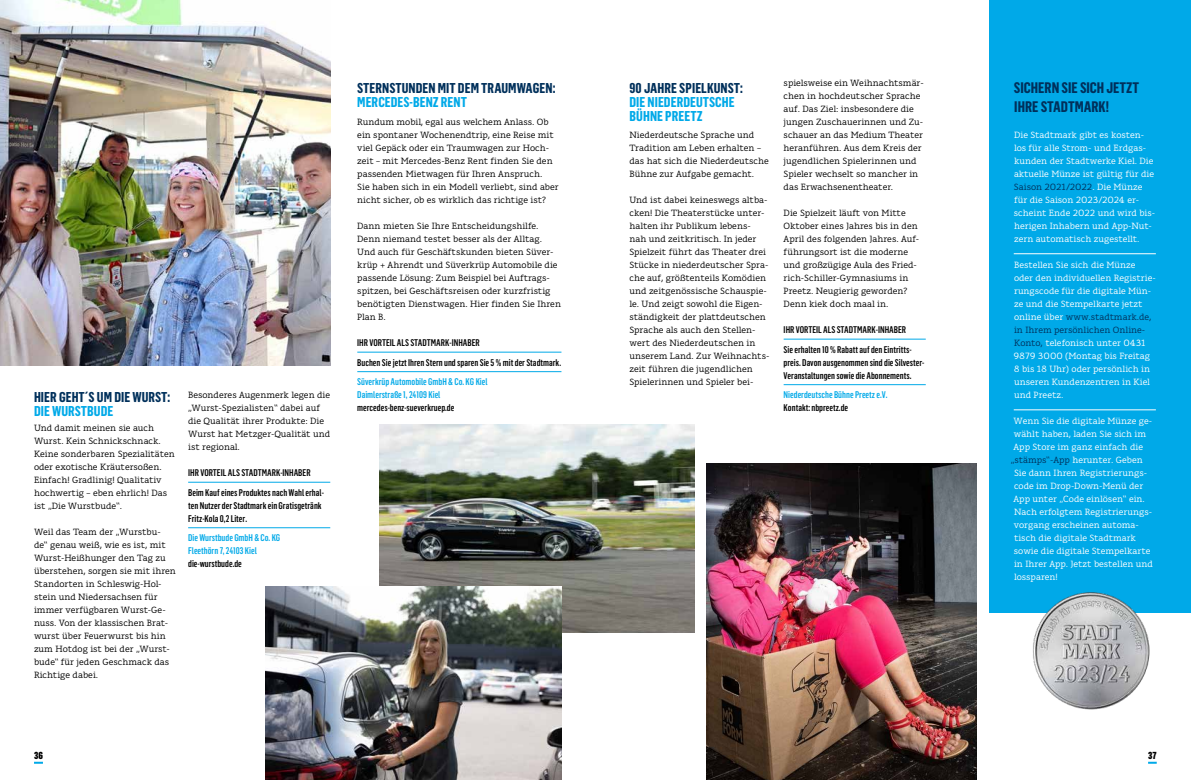
<style>
.page{position:relative;width:1191px;height:780px;background:#fff}
.page>*{position:absolute;margin:0;border:0;box-sizing:border-box;transform-origin:0 0}
.t1{font:700 15px/19.5px "Flama Condensed";color:#00305b}
.t2{font:700 14px "Flama Condensed";letter-spacing:.005em;color:#00305b}
.t3{font:700 14px/14px "Flama Condensed";letter-spacing:.005em;color:#00a9e8}
.t4{font:900 10px "Flama Condensed";color:#000}
.t5{font:500 9.5px/19.5px "Flama Condensed";color:#000}
.t6{font:500 9.5px/13px "Flama Condensed";color:#00a9e8}
.t7{font:9px/13px "Karlo Serif";color:#000}
.t8{font:9px/13px "Karlo Serif";color:#fff}
.s1{color:#00305b}
</style>
<div class="page">
<img style="left:380px;top:424px;width:314px;height:208px">
<img style="left:0;top:0;width:330px;height:366px">
<img style="left:706px;top:463px;width:271px;height:317px">
<img style="left:265px;top:587px;width:296px;height:193px">
<svg style="left:1148px;top:761px;width:8px;height:2px"></svg>
<svg style="left:34px;top:761px;width:9px;height:2px"></svg>
<hr style="left:357px;top:352px;width:204px;height:1px;background:#00a9e8">
<hr style="left:357px;top:371px;width:204px;height:1px;background:#00a9e8">
<hr style="left:783px;top:339px;width:142px;height:1px;background:#00a9e8">
<hr style="left:783px;top:384px;width:142px;height:1px;background:#00a9e8">
<div style="left:989px;top:0;width:202px;height:613px;background:#00a9e8"></div>
<hr style="left:1013px;top:253px;width:142px;height:1px;background:#fff">
<hr style="left:1013px;top:409px;width:142px;height:1px;background:#fff">
<hr style="left:188px;top:482px;width:142px;height:1px;background:#00a9e8">
<hr style="left:188px;top:527px;width:142px;height:1px;background:#00a9e8">
<img style="left:1033px;top:592px;width:117px;height:118px">
<h2 class="t2" style="left:34px;top:388px;width:138px">HIER GEHT´S UM DIE WURST:</h2>
<h2 class="t3" style="left:34px;top:403px;width:81px">DIE WURSTBUDE</h2>
<p class="t7" style="left:34px;top:421px;width:142px">Und damit meinen sie auch<br>Wurst. Kein Schnickschnack.<br>Keine sonderbaren Spezialitäten oder exotische Kräutersoßen.<br>Einfach! Gradlinig! Qualitativ hochwertig – eben ehrlich! Das ist „Die Wurstbude“.</p>
<p class="t7" style="left:34px;top:525px;width:143px">Weil das Team der „Wurstbu&shy;de“ genau weiß, wie es ist, mit<br>Wurst-Heißhunger den Tag zu überstehen, sorgen sie mit ihren<br>Standorten in Schleswig-Hol&shy;stein und Niedersachsen für immer verfügbaren Wurst-Ge&shy;nuss. Von der klassischen Brat&shy;wurst über Feuerwurst bis hin zum Hotdog ist bei der „Wurst&shy;bude“ für jeden Geschmack das<br>Richtige dabei.</p>
<p class="t7" style="left:188px;top:388px;width:143px">Besonderes Augenmerk legen die „Wurst-Spezialisten“ dabei auf die Qualität ihrer Produkte: Die<br>Wurst hat Metzger-Qualität und ist regional.</p>
<p class="t5" style="left:188px;top:463px;width:137px">IHR VORTEIL ALS STADTMARK-INHABER<br>Beim Kauf eines Produktes nach Wahl erhal-</p>
<p class="t5" style="left:188px;top:498px;width:135px;line-height:13px">ten Nutzer der Stadtmark ein Gratisgetränk<br>Fritz-Kola 0,2 Liter.</p>
<p class="t6" style="left:188px;top:531px;width:94px">Die Wurstbude GmbH &amp; Co. KG<br>Fleethörn 7, 24103 Kiel</p>
<p class="t5" style="left:188px;top:554px;width:55px">die-wurstbude.de</p>
<h2 class="t2" style="left:357px;top:79px;width:200px">STERNSTUNDEN MIT DEM TRAUMWAGEN:</h2>
<h2 class="t3" style="left:357px;top:94px;width:111px">MERCEDES-BENZ RENT</h2>
<p class="t7" style="left:357px;top:115px;width:203px">Rundum mobil, egal aus welchem Anlass. Ob ein spontaner Wochenendtrip, eine Reise mit viel Gepäck oder ein Traumwagen zur Hoch&shy;zeit – mit Mercedes-Benz Rent finden Sie den passenden Mietwagen für Ihren Anspruch.<br>Sie haben sich in ein Modell verliebt, sind aber nicht sicher, ob es wirklich das richtige ist?</p>
<p class="t7" style="left:357px;top:219px;width:205px">Dann mieten Sie Ihre Entscheidungshilfe.<br>Denn niemand testet besser als der Alltag.<br>Und auch für Geschäftskunden bieten Süver&shy;krüp + Ahrendt und Süverkrüp Automobile die passende Lösung: Zum Beispiel bei Auftrags&shy;spitzen, bei Geschäftsreisen oder kurzfristig benötigten Dienstwagen. Hier finden Sie Ihren Plan B.</p>
<p class="t5" style="left:357px;top:333px;width:205px">IHR VORTEIL ALS STADTMARK-INHABER<br>Buchen Sie jetzt Ihren Stern und sparen Sie 5 % mit der Stadtmark.</p>
<p class="t6" style="left:357px;top:375px;width:132px">Süverkrüp Automobile GmbH &amp; Co. KG Kiel<br>Daimlerstraße 1, 24109 Kiel</p>
<p class="t5" style="left:357px;top:398px;width:99px">mercedes-benz-sueverkruep.de</p>
<h2 class="t2" style="left:629px;top:79px;width:115px">90 JAHRE SPIELKUNST:</h2>
<h2 class="t3" style="left:629px;top:94px;width:106px">DIE NIEDERDEUTSCHE<br>BÜHNE PREETZ</h2>
<p class="t7" style="left:629px;top:128px;width:141px">Niederdeutsche Sprache und<br>Tradition am Leben erhalten – das hat sich die Niederdeutsche<br>Bühne zur Aufgabe gemacht.</p>
<p class="t7" style="left:629px;top:193px;width:141px">Und ist dabei keineswegs altba&shy;cken! Die Theaterstücke unter&shy;halten ihr Publikum lebens&shy;nah und zeitkritisch. In jeder<br>Spielzeit führt das Theater drei<br>Stücke in niederdeutscher Spra&shy;che auf, größtenteils Komödien und zeitgenössische Schauspie&shy;le. Und zeigt sowohl die Eigen&shy;ständigkeit der plattdeutschen<br>Sprache als auch den Stellen&shy;wert des Niederdeutschen in unserem Land. Zur Weihnachts&shy;zeit führen die jugendlichen<br>Spielerinnen und Spieler bei-</p>
<p class="t7" style="left:783px;top:76px;width:141px">spielsweise ein Weihnachtsmär&shy;chen in hochdeutscher Sprache auf. Das Ziel: insbesondere die jungen Zuschauerinnen und Zu&shy;schauer an das Medium Theater heranführen. Aus dem Kreis der jugendlichen Spielerinnen und<br>Spieler wechselt so mancher in das Erwachsenentheater.</p>
<p class="t7" style="left:783px;top:206px;width:137px">Die Spielzeit läuft von Mitte<br>Oktober eines Jahres bis in den<br>April des folgenden Jahres. Auf&shy;führungsort ist die moderne und großzügige Aula des Fried&shy;rich-Schiller-Gymnasiums in<br>Preetz. Neugierig geworden?<br>Denn kiek doch maal in.</p>
<p class="t5" style="left:783px;top:320px;width:130px">IHR VORTEIL ALS STADTMARK-INHABER<br>Sie erhalten 10 % Rabatt auf den Eintritts-</p>
<p class="t5" style="left:783px;top:355px;width:142px;line-height:13px">preis. Davon ausgenommen sind die Silvester-<br>Veranstaltungen sowie die Abonnements.</p>
<p class="t6" style="left:783px;top:388px;width:105px">Niederdeutsche Bühne Preetz e.V.</p>
<p class="t5" style="left:783px;top:398px;width:66px">Kontakt: nbpreetz.de</p>
<h1 class="t1" style="left:1014px;top:77px;width:127px">SICHERN SIE SICH JETZT<br>IHRE STADTMARK!</h1>
<p class="t8" style="left:1014px;top:128px;width:143px">Die Stadtmark gibt es kosten&shy;los für alle Strom- und Erdgas&shy;kunden der Stadtwerke Kiel. Die aktuelle Münze ist gültig für die<br><span class="s1">Saison 2021/2022</span>. Die Münze für die Saison 2023/2024 er&shy;scheint Ende 2022 und wird bis&shy;herigen Inhabern und App-Nut&shy;zern automatisch zugestellt.</p>
<p class="t8" style="left:1013px;top:258px;width:144px">Bestellen Sie sich die Münze oder den individuellen Registrie&shy;rungscode für die digitale Mün&shy;ze und die Stempelkarte jetzt online über <span class="s1">www.stadtmark.de, in Ihrem persönlichen Online-<br>Konto,</span> telefonisch unter 0431<br>9879 3000 (Montag bis Freitag<br>8 bis 18 Uhr) oder persönlich in unseren Kundenzentren in Kiel und Preetz.</p>
<p class="t8" style="left:1013px;top:414px;width:140px">Wenn Sie die digitale Münze ge-</p>
<p class="t8" style="left:1014px;top:427px;width:134px">wählt haben, laden Sie sich im</p>
<p class="t8" style="left:1013px;top:440px;width:131px">App Store im ganz einfach die</p>
<p class="t8" style="left:1010px;top:453px;width:133px"><span class="s1">„stämps“-App</span> herunter. Geben</p>
<p class="t8" style="left:1014px;top:466px;width:135px">Sie dann Ihren Registrierungs-</p>
<p class="t8" style="left:1014px;top:479px;width:131px">code im Drop-Down-Menü der</p>
<p class="t8" style="left:1013px;top:492px;width:133px">App unter „Code einlösen“ ein.</p>
<p class="t8" style="left:1014px;top:505px;width:140px">Nach erfolgtem Registrierungs-</p>
<p class="t8" style="left:1013px;top:518px;width:127px">vorgang erscheinen automa-</p>
<p class="t8" style="left:1014px;top:531px;width:123px">tisch die digitale Stadtmark</p>
<p class="t8" style="left:1014px;top:544px;width:138px">sowie die digitale Stempelkarte</p>
<p class="t8" style="left:1014px;top:557px;width:140px">in Ihrer App. Jetzt bestellen und</p>
<p class="t8" style="left:1014px;top:570px;width:45px">lossparen!</p>
<p class="t4" style="left:34px;top:748px;width:10px">36</p>
<p class="t4" style="left:1148px;top:748px;width:10px">37</p>
</div>
